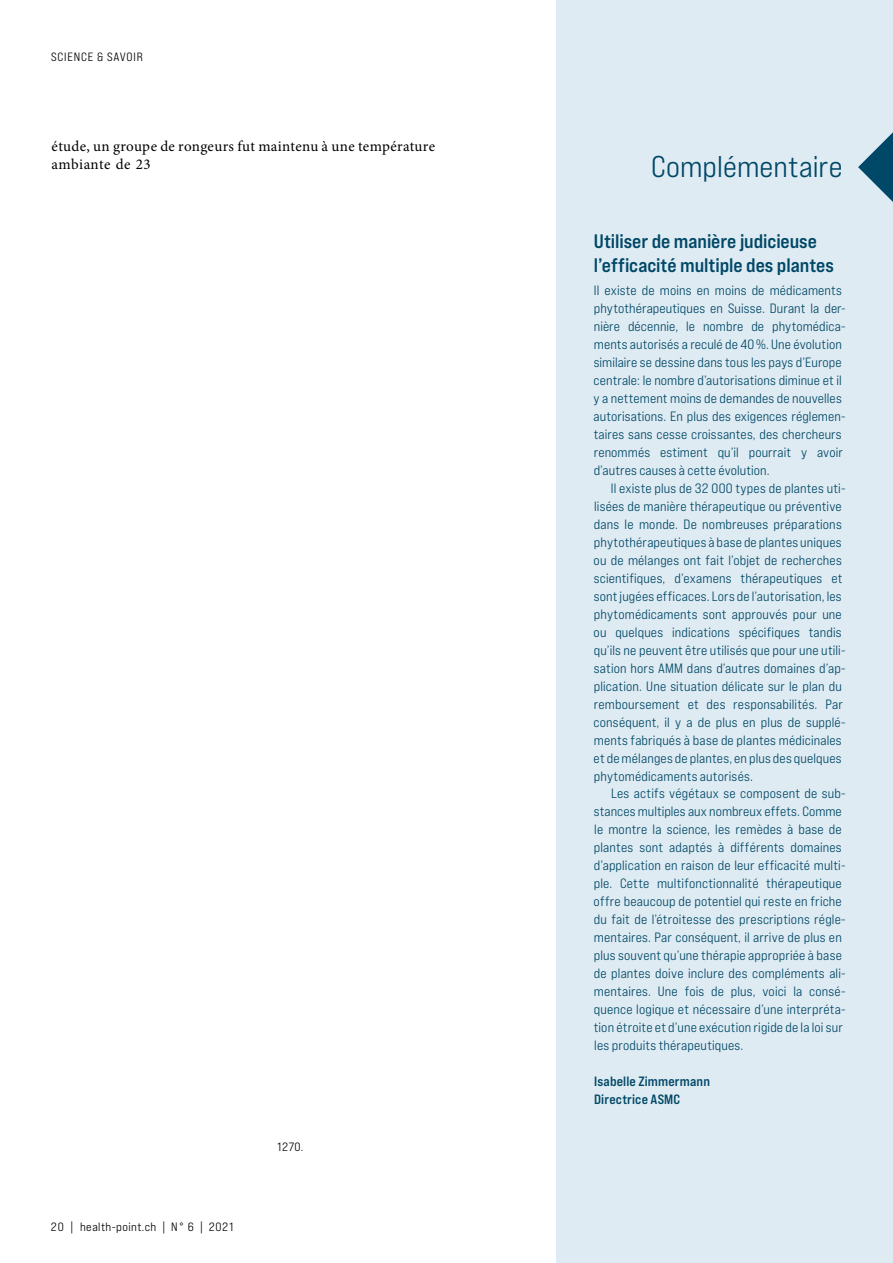
<style>
.page{position:relative;width:893px;height:1263px;background:#fff}
.page>*{position:absolute;margin:0;border:0;box-sizing:border-box;transform-origin:0 0}
.t1{font:30px "Bebas Neue Pro Exp Md";letter-spacing:.005em;color:#004867}
.t2{font:19.5px/23.4px "Bebas Neue Pro Exp Bd";letter-spacing:-.005em;color:#004867}
.t3{font:15px/18px "Minion Pro";letter-spacing:.02em;color:#000}
.t4{font:13.5px/18px "Bebas Neue Pro Exp Md";letter-spacing:.01em;color:#004867}
.t5{font:13.5px/18px "Bebas Neue Pro Exp Bd";letter-spacing:.01em;color:#004867}
.t6{font:12px "Bebas Neue Pro Exp Md";letter-spacing:.04em;color:#000}
.t7{font:12px "Bebas Neue Pro Exp Md";letter-spacing:.07em;color:#000}
</style>
<div class="page">
<div style="left:556px;top:0;width:337px;height:1263px;background:#dfebf2"></div>
<svg style="left:858px;top:132px;width:35px;height:70px"></svg>
<p class="t7" style="left:51px;top:49px;width:93px">SCIENCE &amp; SAVOIR</p>
<p class="t3" style="left:52px;top:137px;width:385px">étude, un groupe de rongeurs fut maintenu à une température ambiante de 23</p>
<p class="t6" style="left:51px;top:1219px;width:185px">20 | health-point.ch | N° 6 | 2021</p>
<p class="t6" style="left:276px;top:1139px;width:29px">1270.</p>
<h1 class="t1" style="left:651px;top:148px;width:193px">Complémentaire</h1>
<h2 class="t2" style="left:594px;top:229px;width:242px">Utiliser de manière judicieuse l’efficacité multiple des plantes</h2>
<p class="t4" style="left:593px;top:281px;width:254px">Il existe de moins en moins de médicaments phytothérapeutiques en Suisse. Durant la der&shy;nière décennie, le nombre de phytomédica&shy;ments autorisés a reculé de 40%. Une évolution similaire se dessine dans tous les pays d’Europe centrale: le nombre d’autorisations diminue et il y a nettement moins de demandes de nouvelles autorisations. En plus des exigences réglemen&shy;taires sans cesse croissantes, des chercheurs renommés estiment qu’il pourrait y avoir d’autres causes à cette évolution.</p>
<p class="t4" style="left:594px;top:479px;width:254px;text-indent:17px">Il existe plus de 32 000 types de plantes uti&shy;lisées de manière thérapeutique ou préventive dans le monde. De nombreuses préparations phytothérapeutiques à base de plantes uniques ou de mélanges ont fait l’objet de recherches scientifiques, d’examens thérapeutiques et sont jugées efficaces. Lors de l’autorisation, les phytomédicaments sont approuvés pour une ou quelques indications spécifiques tandis qu’ils ne peuvent être utilisés que pour une utili&shy;sation hors AMM dans d’autres domaines d’ap&shy;plication. Une situation délicate sur le plan du remboursement et des responsabilités. Par conséquent, il y a de plus en plus de supplé&shy;ments fabriqués à base de plantes médicinales et de mélanges de plantes, en plus des quelques phytomédicaments autorisés.</p>
<p class="t4" style="left:594px;top:784px;width:254px;text-indent:17px">Les actifs végétaux se composent de sub&shy;stances multiples aux nombreux effets. Comme le montre la science, les remèdes à base de plantes sont adaptés à différents domaines d’application en raison de leur efficacité multi&shy;ple. Cette multifonctionnalité thérapeutique offre beaucoup de potentiel qui reste en friche du fait de l’étroitesse des prescriptions régle&shy;mentaires. Par conséquent, il arrive de plus en plus souvent qu’une thérapie appropriée à base de plantes doive inclure des compléments ali&shy;mentaires. Une fois de plus, voici la consé&shy;quence logique et nécessaire d’une interpréta&shy;tion étroite et d’une exécution rigide de la loi sur les produits thérapeutiques.</p>
<p class="t5" style="left:594px;top:1072px;width:117px">Isabelle Zimmermann<br>Directrice ASMC</p>
</div>
